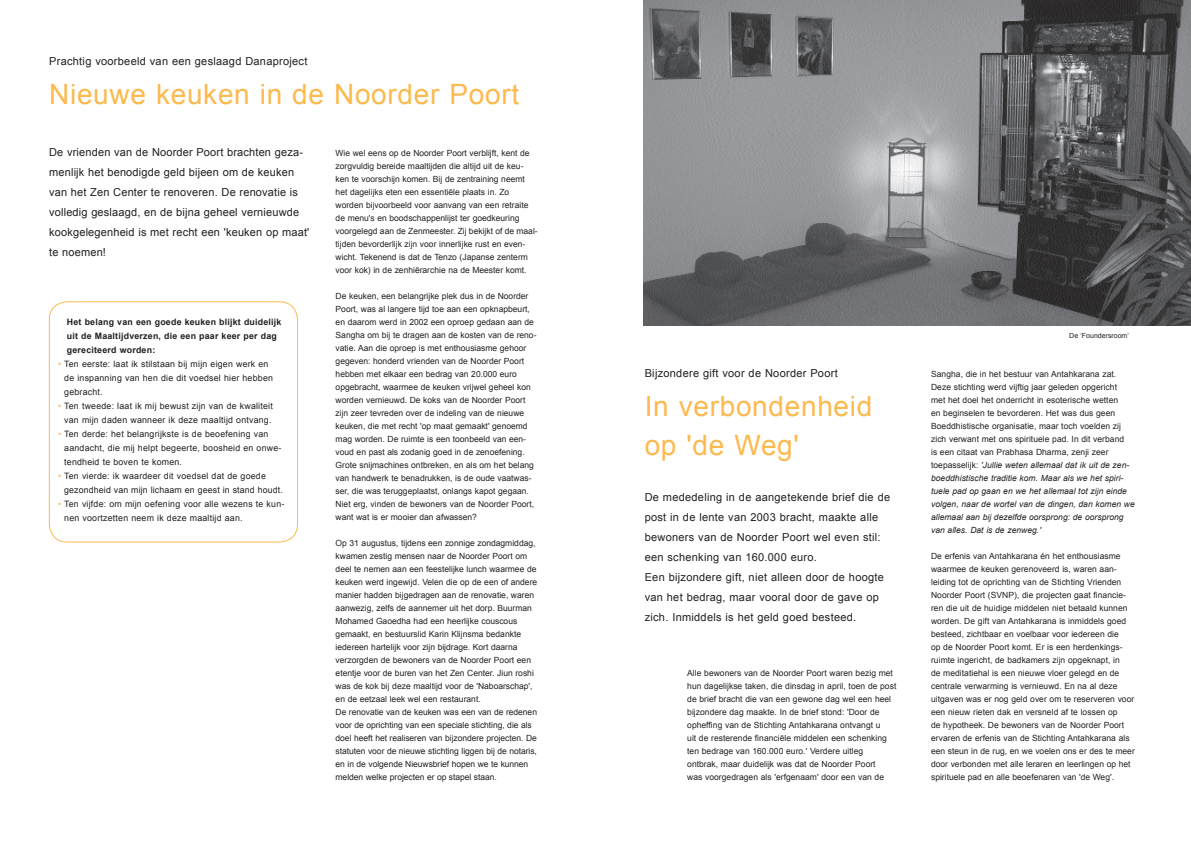
<style>
.page{position:relative;width:1191px;height:842px;background:#fff}
.page>*{position:absolute;margin:0;border:0;box-sizing:border-box;transform-origin:0 0}
.t1{font:28px/39px "Arial";letter-spacing:.025em;color:#fcb94e}
.t2{font:11px/20px "Arial";letter-spacing:.025em;color:#231f20}
.t3{font:8.8px/14px "Arial";letter-spacing:.025em;color:#231f20}
.t4{font:700 8.8px/14px "Arial";letter-spacing:.025em;color:#231f20}
.t5{font:8.5px/13px "Arial";color:#231f20}
.t6{font:7px "Arial";color:#231f20}
.s1{color:#fcb94e}
.s2{font-style:italic}
</style>
<div class="page">
<div style="left:49px;top:302px;width:249px;height:240px;border:1px solid #fcb94e;border-radius:18px"></div>
<img style="left:643px;top:0;width:548px;height:326px">
<p class="t2" style="left:49px;top:51px;width:260px">Prachtig voorbeeld van een geslaagd Danaproject</p>
<h1 class="t1" style="left:49px;top:75px;width:471px">Nieuwe keuken in de Noorder Poort</h1>
<p class="t2" style="left:49px;top:143px;width:262px">De vrienden van de Noorder Poort brachten geza&shy;menlijk het benodigde geld bijeen om de keuken van het Zen Center te renoveren. De renovatie is volledig geslaagd, en de bijna geheel vernieuwde kookgelegenheid is met recht een 'keuken op maat' te noemen!</p>
<p class="t4" style="left:67px;top:315px;width:216px">Het belang van een goede keuken blijkt duidelijk uit de Maaltijdverzen, die een paar keer per dag gereciteerd worden:</p>
<p class="t3" style="left:64px;top:357px;width:210px;text-indent:-6px"><span class="s1">•</span> Ten eerste: laat ik stilstaan bij mijn eigen werk en de inspanning van hen die dit voedsel hier hebben gebracht.</p>
<p class="t3" style="left:58px;top:399px;width:216px;text-align:center"><span class="s1">•</span> Ten tweede: laat ik mij bewust zijn van de kwaliteit van mijn daden wanneer ik deze maaltijd ontvang.</p>
<p class="t3" style="left:64px;top:427px;width:219px;text-indent:-6px"><span class="s1">•</span> Ten derde: het belangrijkste is de beoefening van aandacht, die mij helpt begeerte, boosheid en onwe&shy;tendheid te boven te komen.</p>
<p class="t3" style="left:64px;top:469px;width:220px;text-indent:-6px"><span class="s1">•</span> Ten vierde: ik waardeer dit voedsel dat de goede gezondheid van mijn lichaam en geest in stand houdt.</p>
<p class="t3" style="left:64px;top:497px;width:222px;text-indent:-6px"><span class="s1">•</span> Ten vijfde: om mijn oefening voor alle wezens te kun&shy;nen voortzetten neem ik deze maaltijd aan.</p>
<p class="t5" style="left:335px;top:147px;width:203px">Wie wel eens op de Noorder Poort verblijft, kent de zorgvuldig bereide maaltijden die altijd uit de keu&shy;ken te voorschijn komen. Bij de zentraining neemt het dagelijks eten een essentiële plaats in. Zo worden bijvoorbeeld voor aanvang van een retraite de menu's en boodschappenlijst ter goedkeuring voor-gelegd aan de Zenmeester. Zij bekijkt of de maal&shy;tijden bevorderlijk zijn voor innerlijke rust en even&shy;wicht. Tekenend is dat de Tenzo (Japanse zenterm voor kok) in de zenhiërarchie na de Meester komt.</p>
<p class="t5" style="left:335px;top:290px;width:202px">De keuken, een belangrijke plek dus in de Noorder Poort, was al langere tijd toe aan een opknapbeurt, en daarom werd in 2002 een oproep gedaan aan de Sangha om bij te dragen aan de kosten van de reno&shy;vatie. Aan die oproep is met enthousiasme gehoor gegeven: honderd vrienden van de Noorder Poort hebben met elkaar een bedrag van 20.000 euro opgebracht, waarmee de keuken vrijwel geheel kon worden vernieuwd. De koks van de Noorder Poort zijn zeer tevreden over de indeling van de nieuwe keuken, die met recht 'op maat gemaakt' genoemd mag worden. De ruimte is een toonbeeld van een&shy;voud en past als zodanig goed in de zenoefening.<br>Grote snijmachines ontbreken, en als om het belang van handwerk te benadrukken, is de oude vaatwas&shy;ser, die was teruggeplaatst, onlangs kapot gegaan.<br>Niet erg, vinden de bewoners van de Noorder Poort, want wat is er mooier dan afwassen?</p>
<p class="t5" style="left:335px;top:537px;width:203px">Op 31 augustus, tijdens een zonnige zondagmiddag, kwamen zestig mensen naar de Noorder Poort om deel te nemen aan een feestelijke lunch waarmee de keuken werd ingewijd. Velen die op de een of andere manier hadden bijgedragen aan de renovatie, waren aanwezig, zelfs de aannemer uit het dorp. Buurman Mohamed Gaoedha had een heerlijke couscous gemaakt, en bestuurslid Karin Klijnsma bedankte iedereen hartelijk voor zijn bijdrage. Kort daarna verzorgden de bewoners van de Noorder Poort een etentje voor de buren van het Zen Center. Jiun roshi was de kok bij deze maaltijd voor de 'Naboarschap', en de eetzaal leek wel een restaurant.<br>De renovatie van de keuken was een van de redenen voor de oprichting van een speciale stichting, die als doel heeft het realiseren van bijzondere projecten. De statuten voor de nieuwe stichting liggen bij de notaris, en in de volgende Nieuwsbrief hopen we te kunnen melden welke projecten er op stapel staan.</p>
<p class="t2" style="left:644px;top:363px;width:195px">Bijzondere gift voor de Noorder Poort</p>
<h1 class="t1" style="left:644px;top:387px;width:229px">In verbondenheid op 'de Weg'</h1>
<p class="t2" style="left:644px;top:487px;width:247px">De mededeling in de aangetekende brief die de post in de lente van 2003 bracht, maakte alle bewoners van de Noorder Poort wel even stil: een schenking van 160.000 euro.<br>Een bijzondere gift, niet alleen door de hoogte van het bedrag, maar vooral door de gave op zich. Inmiddels is het geld goed besteed.</p>
<p class="t5" style="left:687px;top:667px;width:211px">Alle bewoners van de Noorder Poort waren bezig met hun dagelijkse taken, die dinsdag in april, toen de post de brief bracht die van een gewone dag wel een heel bijzondere dag maakte. In de brief stond: 'Door de opheffing van de Stichting Antahkarana ontvangt u<br>uit de resterende financiële middelen een schenking ten bedrage van 160.000 euro.' Verdere uitleg ontbrak, maar duidelijk was dat de Noorder Poort<br>was voorgedragen als 'erfgenaam' door een van de</p>
<p class="t6" style="left:1069px;top:331px;width:61px">De ‘Foundersroom’</p>
<p class="t5" style="left:931px;top:368px;width:205px">Sangha, die in het bestuur van Antahkarana zat.<br>Deze stichting werd vijftig jaar geleden opgericht<br>met het doel het onderricht in esoterische wetten<br>en beginselen te bevorderen. Het was dus geen Boeddhistische organisatie, maar toch voelden zij zich verwant met ons spirituele pad. In dit verband<br>is een citaat van Prabhasa Dharma, zenji zeer toepasselijk: <span class="s2">'Jullie weten allemaal dat ik uit de zen&shy;boeddhistische traditie kom. Maar als we het spiri&shy;tuele pad op gaan en we het allemaal tot zijn einde volgen, naar de wortel van de dingen, dan komen we allemaal aan bij dezelfde oorsprong: de oorsprong van alles. Dat is de zenweg.'</span></p>
<p class="t5" style="left:931px;top:550px;width:205px">De erfenis van Antahkarana én het enthousiasme waarmee de keuken gerenoveerd is, waren aan&shy;leiding tot de oprichting van de Stichting Vrienden Noorder Poort (SVNP), die projecten gaat financie&shy;ren die uit de huidige middelen niet betaald kunnen worden. De gift van Antahkarana is inmiddels goed besteed, zichtbaar en voelbaar voor iedereen die<br>op de Noorder Poort komt. Er is een herdenkings&shy;ruimte ingericht, de badkamers zijn opgeknapt, in<br>de meditatiehal is een nieuwe vloer gelegd en de centrale verwarming is vernieuwd. En na al deze uitgaven was er nog geld over om te reserveren voor een nieuw rieten dak en versneld af te lossen op<br>de hypotheek. De bewoners van de Noorder Poort ervaren de erfenis van de Stichting Antahkarana als een steun in de rug, en we voelen ons er des te meer door verbonden met alle leraren en leerlingen op het spirituele pad en alle beoefenaren van 'de Weg'.</p>
</div>
